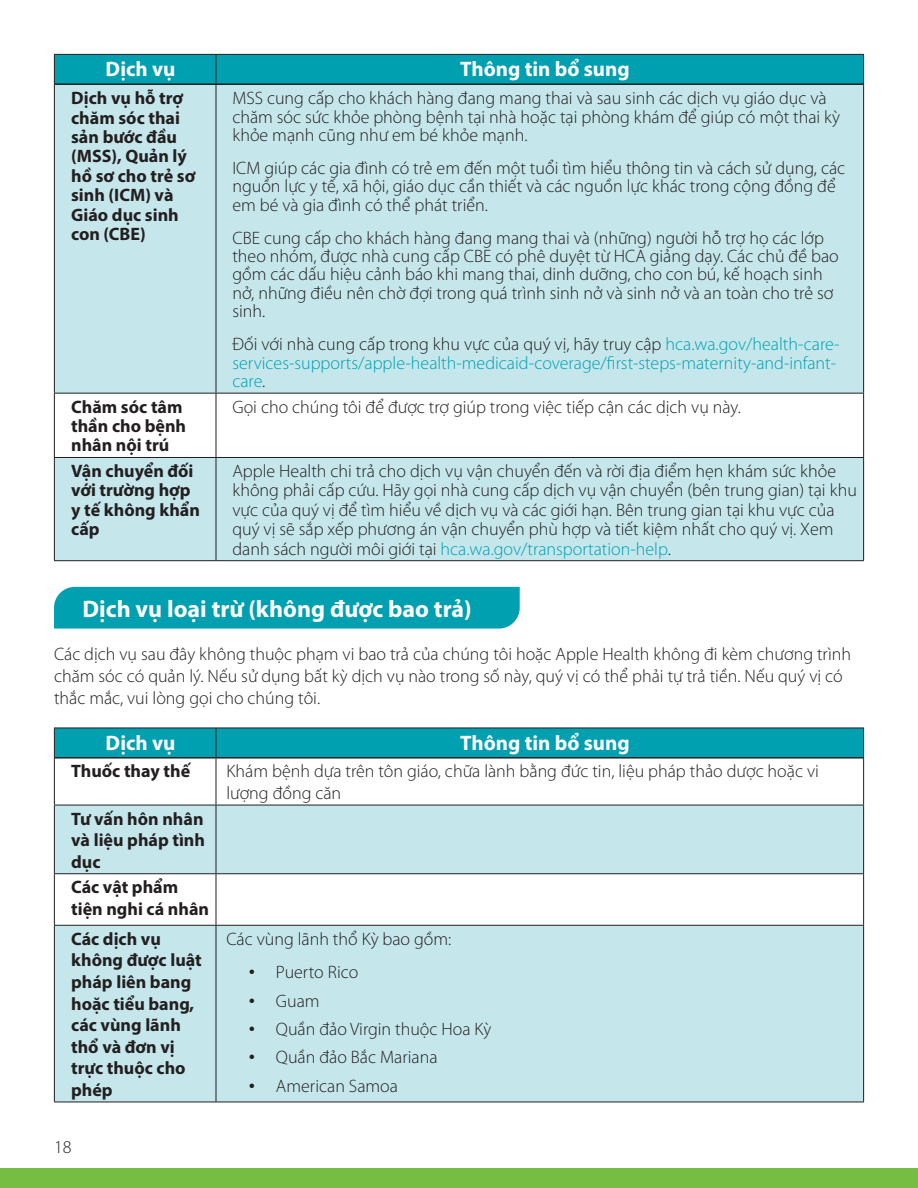
<style>
.page{position:relative;width:918px;height:1188px;background:#fff}
.page>*{position:absolute;margin:0;border:0;box-sizing:border-box;transform-origin:0 0}
.t1{font:700 24px "Myriad Pro";color:#fff}
.t2{font:700 21px "Myriad Pro";color:#fff}
.t3{font:300 18px/18.5px "Myriad Pro";color:#231f20}
.t4{font:700 18px/19.4px "Myriad Pro";color:#231f20}
.t5{font:300 18px/18.5px "Myriad Pro";color:#00a0b0}
.s1{color:#231f20}
.s2{color:#00a0b0}
.s3{font-family:"Arial";font-weight:400}
</style>
<div class="page">
<div style="left:0;top:1168px;width:918px;height:20px;background:#75bd43"></div>
<div style="left:55px;top:85px;width:808px;height:308px;background:#c5e7ec"></div>
<div style="left:55px;top:458px;width:808px;height:102px;background:#c5e7ec"></div>
<div style="left:54px;top:54px;width:810px;height:30px;background:#00a0b0"></div>
<hr style="left:54px;top:84px;width:1px;height:309px;background:#231f20">
<hr style="left:216px;top:85px;width:1px;height:308px;background:#231f20">
<hr style="left:863px;top:84px;width:1px;height:309px;background:#231f20">
<hr style="left:54px;top:393px;width:162px;height:1px;background:#231f20">
<hr style="left:54px;top:394px;width:1px;height:63px;background:#231f20">
<hr style="left:216px;top:393px;width:648px;height:1px;background:#231f20">
<hr style="left:216px;top:394px;width:1px;height:63px;background:#231f20">
<hr style="left:863px;top:394px;width:1px;height:63px;background:#231f20">
<hr style="left:54px;top:457px;width:162px;height:1px;background:#231f20">
<hr style="left:54px;top:458px;width:1px;height:102px;background:#231f20">
<hr style="left:216px;top:457px;width:648px;height:1px;background:#231f20">
<hr style="left:216px;top:458px;width:1px;height:102px;background:#231f20">
<hr style="left:863px;top:458px;width:1px;height:102px;background:#231f20">
<hr style="left:54px;top:560px;width:162px;height:1px;background:#231f20">
<hr style="left:216px;top:560px;width:648px;height:1px;background:#231f20">
<hr style="left:55px;top:83px;width:161px;height:2px;background:#231f20">
<hr style="left:216px;top:83px;width:647px;height:2px;background:#231f20">
<div style="left:54px;top:587px;width:466px;height:42px;background:#00a0b0"></div>
<svg style="left:55px;top:806px;width:808px;height:296px;fill:#c5e7ec"></svg>
<div style="left:54px;top:728px;width:809px;height:30px;background:#00a0b0"></div>
<hr style="left:863px;top:728px;width:1px;height:30px;background:#231f20">
<hr style="left:54px;top:758px;width:1px;height:47px;background:#231f20">
<hr style="left:216px;top:759px;width:1px;height:46px;background:#231f20">
<hr style="left:863px;top:758px;width:1px;height:47px;background:#231f20">
<hr style="left:54px;top:805px;width:162px;height:1px;background:#231f20">
<hr style="left:54px;top:805px;width:1px;height:68px;background:#231f20">
<hr style="left:216px;top:805px;width:648px;height:1px;background:#231f20">
<hr style="left:216px;top:805px;width:1px;height:68px;background:#231f20">
<hr style="left:863px;top:805px;width:1px;height:68px;background:#231f20">
<hr style="left:54px;top:873px;width:162px;height:1px;background:#231f20">
<hr style="left:54px;top:874px;width:1px;height:51px;background:#231f20">
<hr style="left:216px;top:873px;width:648px;height:1px;background:#231f20">
<hr style="left:216px;top:874px;width:1px;height:51px;background:#231f20">
<hr style="left:863px;top:874px;width:1px;height:51px;background:#231f20">
<hr style="left:54px;top:925px;width:162px;height:1px;background:#231f20">
<hr style="left:54px;top:926px;width:1px;height:176px;background:#231f20">
<hr style="left:216px;top:925px;width:648px;height:1px;background:#231f20">
<hr style="left:216px;top:926px;width:1px;height:176px;background:#231f20">
<hr style="left:863px;top:926px;width:1px;height:176px;background:#231f20">
<hr style="left:54px;top:1102px;width:162px;height:1px;background:#231f20">
<hr style="left:216px;top:1102px;width:648px;height:1px;background:#231f20">
<hr style="left:55px;top:757px;width:161px;height:2px;background:#231f20">
<hr style="left:216px;top:757px;width:647px;height:2px;background:#231f20">
<p class="t2" style="left:106px;top:55px;width:71px">Dịch vụ</p>
<p class="t2" style="left:460px;top:55px;width:171px">Thông tin bổ sung</p>
<p class="t4" style="left:71px;top:88px;width:126px">Dịch vụ hỗ trợ chăm sóc thai sản bước đầu (MSS), Quản lý hồ sơ cho trẻ sơ sinh (ICM) và<br>Giáo dục sinh con (CBE)</p>
<p class="t3" style="left:232px;top:89px;width:609px">MSS cung cấp cho khách hàng đang mang thai và sau sinh các dịch vụ giáo dục và chăm sóc sức khỏe phòng bệnh tại nhà hoặc tại phòng khám để giúp có một thai kỳ khỏe mạnh cũng như em bé khỏe mạnh.</p>
<p class="t3" style="left:232px;top:158px;width:614px">ICM giúp các gia đình có trẻ em đến một tuổi tìm hiểu thông tin và cách sử dụng, các nguồn lực y tế, xã hội, giáo dục cần thiết và các nguồn lực khác trong cộng đồng để em bé và gia đình có thể phát triển.</p>
<p class="t3" style="left:232px;top:228px;width:608px">CBE cung cấp cho khách hàng đang mang thai và (những) người hỗ trợ họ các lớp theo nhóm, được nhà cung cấp CBE có phê duyệt từ HCA giảng dạy. Các chủ đề bao gồm các dấu hiệu cảnh báo khi mang thai, dinh dưỡng, cho con bú, kế hoạch sinh nở, những điều nên chờ đợi trong quá trình sinh nở và sinh nở và an toàn cho trẻ sơ sinh.</p>
<p class="t5" style="left:232px;top:335px;width:609px"><span class="s1">Đối với nhà cung cấp trong khu vực của quý vị, hãy truy cập</span> hca.wa.gov/health-care&shy;services-supports/apple-health-medicaid-coverage/first-steps-maternity-and-infant&shy;care<span class="s1">.</span></p>
<p class="t4" style="left:71px;top:396px;width:116px">Chăm sóc tâm thần cho bệnh nhân nội trú</p>
<p class="t3" style="left:232px;top:397px;width:510px">Gọi cho chúng tôi để được trợ giúp trong việc tiếp cận các dịch vụ này.</p>
<p class="t4" style="left:71px;top:461px;width:130px">Vận chuyển đối với trường hợp y tế không khẩn cấp</p>
<p class="t3" style="left:232px;top:461px;width:626px;line-height:19.4px">Apple Health chi trả cho dịch vụ vận chuyển đến và rời địa điểm hẹn khám sức khỏe không phải cấp cứu. Hãy gọi nhà cung cấp dịch vụ vận chuyển (bên trung gian) tại khu vực của quý vị để tìm hiểu về dịch vụ và các giới hạn. Bên trung gian tại khu vực của quý vị sẽ sắp xếp phương án vận chuyển phù hợp và tiết kiệm nhất cho quý vị. Xem danh sách người môi giới tại <span class="s2">hca.wa.gov/transportation-help</span>.</p>
<h2 class="t1" style="left:82px;top:593px;width:391px">Dịch vụ loại trừ (không được bao trả)</h2>
<p class="t3" style="left:54px;top:643px;width:799px;line-height:21.6px">Các dịch vụ sau đây không thuộc phạm vi bao trả của chúng tôi hoặc Apple Health không đi kèm chương trình chăm sóc có quản lý. Nếu sử dụng bất kỳ dịch vụ nào trong số này, quý vị có thể phải tự trả tiền. Nếu quý vị có thắc mắc, vui lòng gọi cho chúng tôi.</p>
<p class="t2" style="left:106px;top:729px;width:71px">Dịch vụ</p>
<p class="t2" style="left:460px;top:729px;width:171px">Thông tin bổ sung</p>
<p class="t4" style="left:71px;top:761px;width:121px">Thuốc thay thế</p>
<p class="t3" style="left:226px;top:760px;width:594px;line-height:21.6px">Khám bệnh dựa trên tôn giáo, chữa lành bằng đức tin, liệu pháp thảo dược hoặc vi lượng đồng căn</p>
<p class="t4" style="left:71px;top:807px;width:135px;line-height:21.6px;text-align:justify">Tư vấn hôn nhân và liệu pháp tình dục</p>
<p class="t4" style="left:71px;top:876px;width:139px;line-height:21.6px">Các vật phẩm tiện nghi cá nhân</p>
<p class="t4" style="left:71px;top:927px;width:132px;line-height:21.6px">Các dịch vụ không được luật pháp liên bang hoặc tiểu bang, các vùng lãnh thổ và đơn vị trực thuộc cho phép</p>
<p class="t3" style="left:226px;top:929px;width:227px">Các vùng lãnh thổ Kỳ bao gồm:</p>
<p class="t3" style="left:249px;top:963px;width:111px"><span class="s3">•</span> Puerto Rico</p>
<p class="t3" style="left:249px;top:991px;width:72px"><span class="s3">•</span> Guam</p>
<p class="t3" style="left:249px;top:1020px;width:244px"><span class="s3">•</span> Quần đảo Virgin thuộc Hoa Kỳ</p>
<p class="t3" style="left:249px;top:1048px;width:190px"><span class="s3">•</span> Quần đảo Bắc Mariana</p>
<p class="t3" style="left:249px;top:1076px;width:151px"><span class="s3">•</span> American Samoa</p>
<p class="t3" style="left:54px;top:1138px;width:19px">18</p>
</div>
